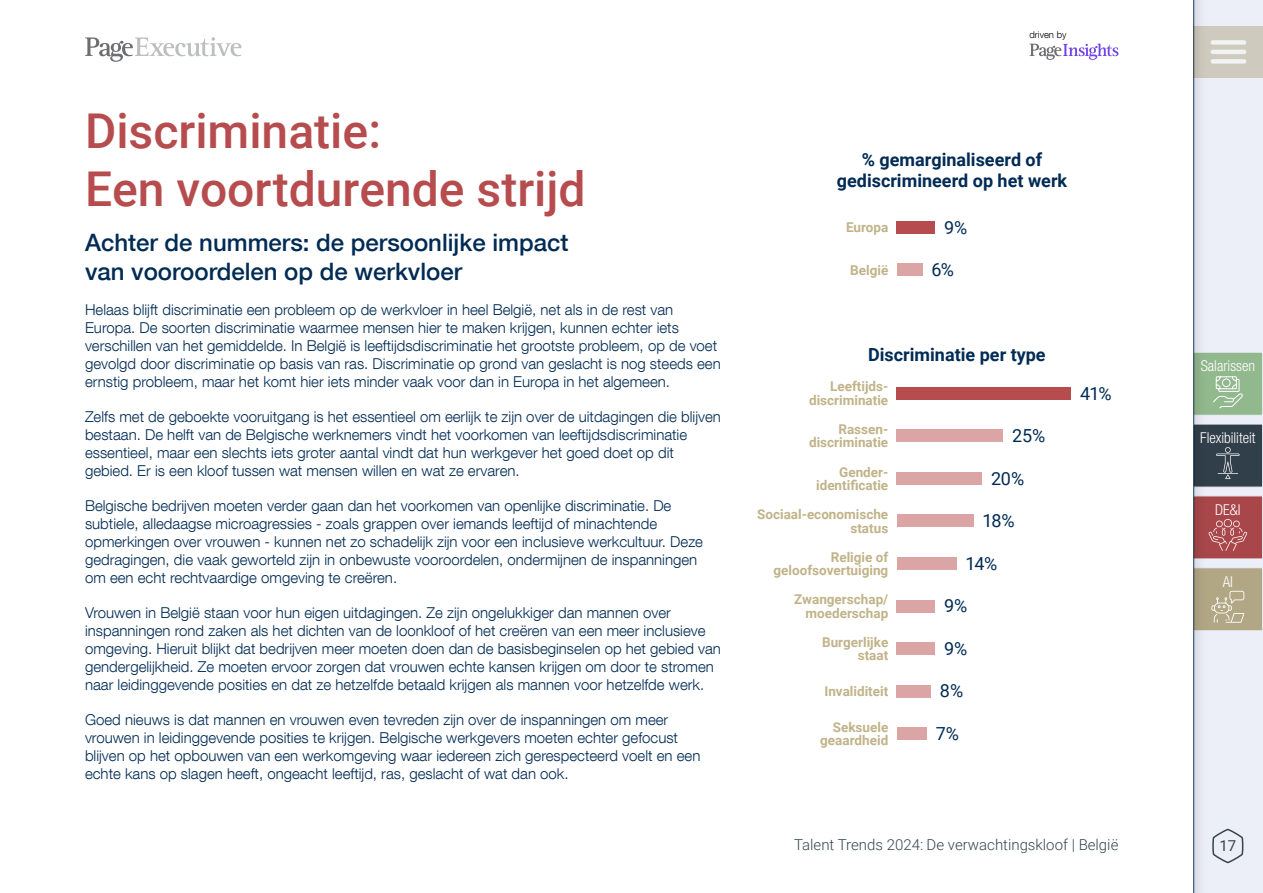
<style>
.page{position:relative;width:1263px;height:893px;background:#fff}
.page>*{position:absolute;margin:0;border:0;box-sizing:border-box;transform-origin:0 0}
.t1{font:500 48px/57.6px "Roboto";color:#b64c4d}
.t2{font:500 24px/28.8px "Helvetica Neue LT Com";color:#002b54}
.t3{font:700 18px/21.6px "Roboto";color:#002b54;text-align:center}
.t4{font:18px "Roboto";letter-spacing:-.045em;color:#002b54}
.t5{font:300 15px/18px "Helvetica Neue LT Com";color:#002b54}
.t6{font:300 15px "Roboto";color:#36444d}
.t7{font:300 condensed 15px "Helvetica Neue LT Com";color:#fff}
.t8{font:15px "Roboto";color:#36444d}
.t9{font:700 13.5px/13.5px "Roboto";color:#c1b389;text-align:right}
.t10{font:300 9.45px "Helvetica Neue LT Com";color:#000}
</style>
<div class="page">
<div style="left:1179px;top:0;width:84px;height:893px;background:#000;opacity:.2"></div>
<div style="left:1193px;top:352px;width:70px;height:64px;background:#92b88d;border:1px solid #fff"></div>
<svg style="left:1213px;top:376px;width:30px;height:33px"></svg>
<div style="left:1193px;top:424px;width:70px;height:63px;background:#36444d"></div>
<svg style="left:1216px;top:447px;width:23px;height:32px"></svg>
<div style="left:1193px;top:495px;width:70px;height:64px;background:#a8464a;border:1px solid #fff"></div>
<svg style="left:1208px;top:519px;width:39px;height:32px"></svg>
<div style="left:1193px;top:567px;width:70px;height:64px;background:#b2a785;border:1px solid #fff"></div>
<svg style="left:1211px;top:591px;width:33px;height:32px"></svg>
<svg style="left:1213px;top:829px;width:30px;height:34px"></svg>
<div style="left:1194px;top:26px;width:69px;height:51px;background:linear-gradient(to right,#cbc7bc,#d2cdc1)"></div>
<div style="left:1213px;top:40px;width:31px;height:5px;background:#f1f2f3"></div>
<hr style="left:1213px;top:50px;width:31px;height:4px;background:#f1f2f3">
<div style="left:1213px;top:59px;width:31px;height:5px;background:#f1f2f3"></div>
<div style="left:897px;top:387px;width:174px;height:13px;background:#b64c4d"></div>
<div style="left:897px;top:221px;width:38px;height:13px;background:#b64c4d"></div>
<div style="left:897px;top:472px;width:85px;height:13px;background:#dba5a6"></div>
<div style="left:897px;top:515px;width:76px;height:12px;background:#dba5a6"></div>
<div style="left:897px;top:557px;width:59px;height:13px;background:#dba5a6"></div>
<div style="left:897px;top:600px;width:38px;height:12px;background:#dba5a6"></div>
<div style="left:897px;top:642px;width:38px;height:13px;background:#dba5a6"></div>
<div style="left:897px;top:685px;width:34px;height:12px;background:#dba5a6"></div>
<div style="left:897px;top:727px;width:29px;height:13px;background:#dba5a6"></div>
<div style="left:897px;top:430px;width:106px;height:12px;background:#dba5a6"></div>
<div style="left:897px;top:264px;width:25px;height:12px;background:#dba5a6"></div>
<svg style="left:1029px;top:43px;width:89px;height:17px"></svg>
<svg style="left:85px;top:37px;width:156px;height:25px"></svg>
<h1 class="t1" style="left:85px;top:100px;width:502px">Discriminatie:<br>Een voortdurende strijd</h1>
<h2 class="t2" style="left:85px;top:228px;width:485px">Achter de nummers: de persoonlijke impact van vooroordelen op de werkvloer</h2>
<p class="t5" style="left:85px;top:300px;width:637px">Helaas blijft discriminatie een probleem op de werkvloer in heel België, net als in de rest van Europa. De soorten discriminatie waarmee mensen hier te maken krijgen, kunnen echter iets verschillen van het gemiddelde. In België is leeftijdsdiscriminatie het grootste probleem, op de voet gevolgd door discriminatie op basis van ras. Discriminatie op grond van geslacht is nog steeds een ernstig probleem, maar het komt hier iets minder vaak voor dan in Europa in het algemeen.</p>
<p class="t5" style="left:85px;top:407px;width:637px">Zelfs met de geboekte vooruitgang is het essentieel om eerlijk te zijn over de uitdagingen die blijven bestaan. De helft van de Belgische werknemers vindt het voorkomen van leeftijdsdiscriminatie essentieel, maar een slechts iets groter aantal vindt dat hun werkgever het goed doet op dit gebied. Er is een kloof tussen wat mensen willen en wat ze ervaren.</p>
<p class="t5" style="left:85px;top:496px;width:619px">Belgische bedrijven moeten verder gaan dan het voorkomen van openlijke discriminatie. De subtiele, alledaagse microagressies - zoals grappen over iemands leeftijd of minachtende opmerkingen over vrouwen - kunnen net zo schadelijk zijn voor een inclusieve werkcultuur. Deze gedragingen, die vaak geworteld zijn in onbewuste vooroordelen, ondermijnen de inspanningen om een echt rechtvaardige omgeving te creëren.</p>
<p class="t5" style="left:85px;top:603px;width:637px">Vrouwen in België staan voor hun eigen uitdagingen. Ze zijn ongelukkiger dan mannen over inspanningen rond zaken als het dichten van de loonkloof of het creëren van een meer inclusieve omgeving. Hieruit blijkt dat bedrijven meer moeten doen dan de basisbeginselen op het gebied van gendergelijkheid. Ze moeten ervoor zorgen dat vrouwen echte kansen krijgen om door te stromen naar leidinggevende posities en dat ze hetzelfde betaald krijgen als mannen voor hetzelfde werk.</p>
<p class="t5" style="left:85px;top:711px;width:617px">Goed nieuws is dat mannen en vrouwen even tevreden zijn over de inspanningen om meer vrouwen in leidinggevende posities te krijgen. Belgische werkgevers moeten echter gefocust blijven op het opbouwen van een werkomgeving waar iedereen zich gerespecteerd voelt en een echte kans op slagen heeft, ongeacht leeftijd, ras, geslacht of wat dan ook.</p>
<p class="t10" style="left:1029px;top:29px;width:39px">driven by</p>
<p class="t3" style="left:837px;top:148px;width:232px">% gemarginaliseerd of gediscrimineerd op het werk</p>
<p class="t9" style="left:846px;top:220px;width:44px">Europa</p>
<p class="t4" style="left:944px;top:215px;width:25px">9%</p>
<p class="t9" style="left:850px;top:263px;width:40px">België</p>
<p class="t4" style="left:931px;top:257px;width:24px">6%</p>
<p class="t3" style="left:868px;top:343px;width:179px">Discriminatie per type</p>
<p class="t9" style="left:809px;top:379px;width:81px">Leeftijds&shy;discriminatie</p>
<p class="t9" style="left:809px;top:422px;width:81px">Rassen&shy;discriminatie</p>
<p class="t4" style="left:1012px;top:423px;width:35px">25%</p>
<p class="t9" style="left:816px;top:464px;width:74px">Gender-- identificatie</p>
<p class="t4" style="left:991px;top:466px;width:35px">20%</p>
<p class="t9" style="left:757px;top:507px;width:133px">Sociaal-economische status</p>
<p class="t4" style="left:982px;top:508px;width:34px">18%</p>
<p class="t9" style="left:773px;top:549px;width:116px">Religie of geloofsovertuiging</p>
<p class="t4" style="left:965px;top:551px;width:33px">14%</p>
<p class="t9" style="left:794px;top:592px;width:96px">Zwangerschap/ moederschap</p>
<p class="t4" style="left:944px;top:593px;width:25px">9%</p>
<p class="t9" style="left:822px;top:634px;width:68px">Burgerlijke staat</p>
<p class="t9" style="left:824px;top:684px;width:65px">Invaliditeit</p>
<p class="t4" style="left:940px;top:678px;width:25px">8%</p>
<p class="t4" style="left:936px;top:721px;width:25px">7%</p>
<p class="t4" style="left:944px;top:636px;width:25px">9%</p>
<p class="t9" style="left:820px;top:720px;width:70px">Seksuele geaardheid</p>
<p class="t4" style="left:1080px;top:381px;width:33px">41%</p>
<p class="t6" style="left:794px;top:834px;width:326px">Talent Trends 2024: De verwachtingskloof | België</p>
<p class="t7" style="left:1201px;top:357px;width:56px">Salarissen</p>
<p class="t7" style="left:1200px;top:429px;width:57px">Flexibiliteit</p>
<p class="t7" style="left:1215px;top:501px;width:27px">DE&amp;I</p>
<p class="t7" style="left:1223px;top:573px;width:12px">AI</p>
<p class="t8" style="left:1219px;top:835px;width:18px">17</p>
</div>
